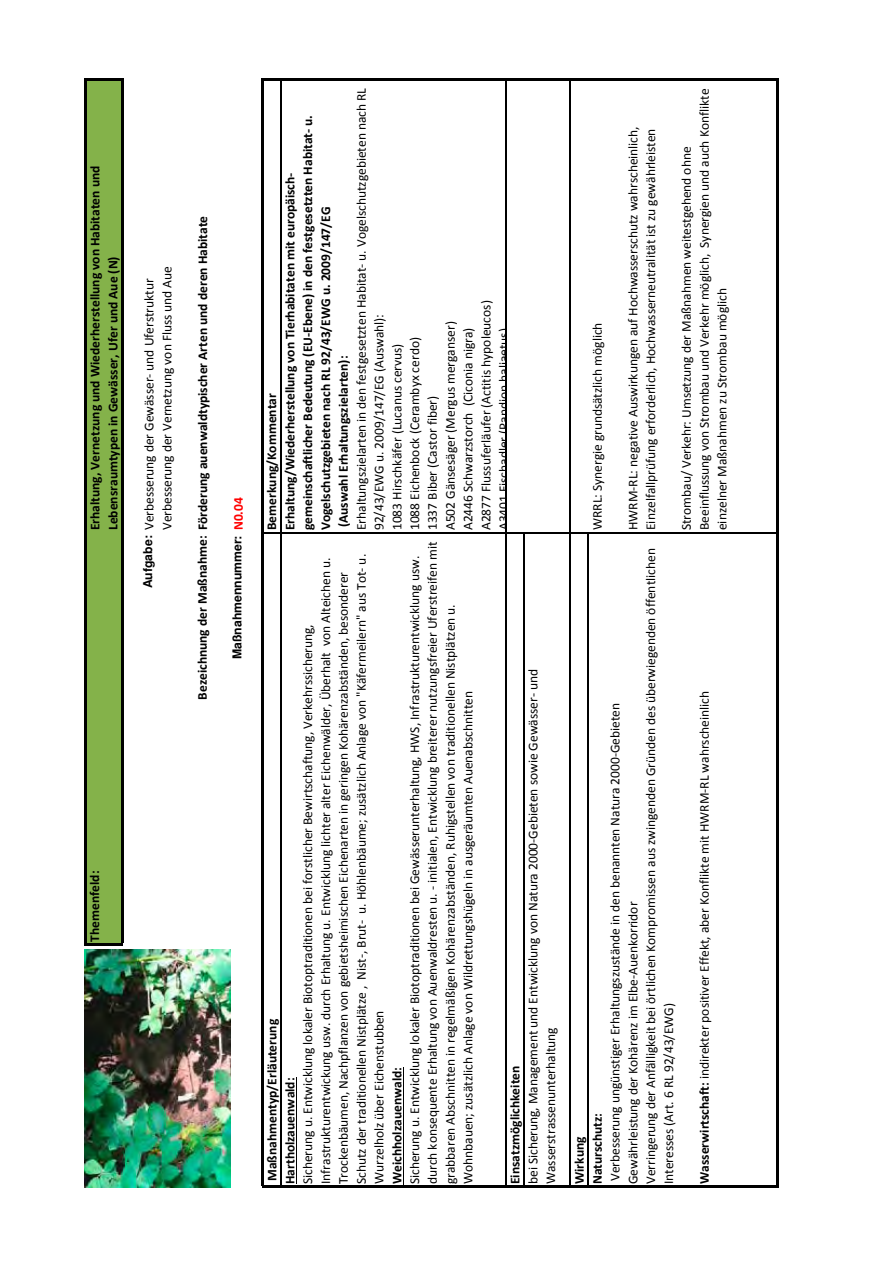
<style>
.page{position:relative;width:893px;height:1263px;background:#fff}
.page>*{position:absolute;margin:0;border:0;box-sizing:border-box;transform-origin:0 0}
.t1{font:13.5px/17.9px "Calibri";letter-spacing:-.005em;color:#000}
.t2{font:700 13.5px/17.9px "Calibri";color:#000}
.t3{font:700 12.3px "Helvetica";color:#000}
.s1{font-family:"Helvetica";font-weight:700;font-size:12.3px}
.s2{font-family:"Calibri";font-size:13.5px;color:#f00}
.s3{font-weight:700}
</style>
<div class="page">
<div style="left:86px;top:79px;width:36px;height:865px;background:#84b24a"></div>
<hr style="left:296px;top:1077px;width:1px;height:107px;background:#000">
<hr style="left:403px;top:1067px;width:1px;height:117px;background:#000">
<hr style="left:87px;top:78px;width:36px;height:3px;background:#000">
<hr style="left:84px;top:943px;width:39px;height:2px;background:#000">
<hr style="left:264px;top:78px;width:514px;height:3px;background:#000">
<hr style="left:262px;top:1185px;width:516px;height:3px;background:#000">
<hr style="left:264px;top:532px;width:512px;height:1px;background:#000">
<hr style="left:84px;top:78px;width:3px;height:865px;background:#000">
<hr style="left:121px;top:78px;width:2px;height:865px;background:#000">
<hr style="left:262px;top:78px;width:2px;height:1107px;background:#000">
<hr style="left:280px;top:81px;width:1px;height:1104px;background:#000">
<hr style="left:505px;top:81px;width:2px;height:1104px;background:#000">
<hr style="left:523px;top:532px;width:1px;height:653px;background:#000">
<hr style="left:570px;top:81px;width:1px;height:1104px;background:#000">
<hr style="left:587px;top:532px;width:2px;height:653px;background:#000">
<hr style="left:776px;top:78px;width:2px;height:1107px;background:#000">
<img style="left:85px;top:949px;width:146px;height:238px">
<p class="t2" style="left:86px;top:530px;width:366px;rotate:-90deg">Erhaltung, Vernetzung und Wiederherstellung von Habitaten und<br>Lebensraumtypen in Gewässer, Ufer und Aue (N)</p>
<p class="t1" style="left:140px;top:530px;width:266px;text-indent:-58px;rotate:-90deg"><span class="s1">Aufgabe:</span> Verbesserung der Gewässer- und Uferstruktur<br>Verbesserung der Vernetzung von Fluss und Aue</p>
<p class="t2" style="left:86px;top:942px;width:72px;rotate:-90deg">Themenfeld:</p>
<p class="t2" style="left:194px;top:700px;width:485px;rotate:-90deg">Bezeichnung der Maßnahme: Förderung auenwaldtypischer Arten und deren Habitate</p>
<p class="t3" style="left:232px;top:659px;width:164px;rotate:-90deg">Maßnahmennummer: <span class="s2">N0.04</span></p>
<p class="t1" style="left:352px;top:530px;width:444px;rotate:-90deg">Erhaltungszielarten in den festgesetzten Habitat- u. Vogelschutzgebieten nach RL 92/43/EWG u. 2009/147/EG (Auswahl):<br>1083 Hirschkäfer (Lucanus cervus)<br>1088 Eichenbock (Cerambyx cerdo)<br>1337 Biber (Castor fiber)<br>A502 Gänsesäger (Mergus merganser)<br>A2446 Schwarzstorch (Ciconia nigra)<br>A2877 Flussuferläufer (Actitis hypoleucos)<br>A3401 Fischadler (Pandion haliaetus)</p>
<p class="t2" style="left:281px;top:530px;width:417px;rotate:-90deg">Erhaltung/Wiederherstellung von Tierhabitaten mit europäisch&shy;gemeinschaftlicher Bedeutung (EU-Ebene) in den festgesetzten Habitat- u.<br>Vogelschutzgebieten nach RL 92/43/EWG u. 2009/147/EG<br>(Auswahl Erhaltungszielarten):</p>
<p class="t2" style="left:263px;top:530px;width:138px;rotate:-90deg">Bemerkung/Kommentar</p>
<p class="t2" style="left:263px;top:1184px;width:167px;rotate:-90deg">Maßnahmentyp/Erläuterung<br>Hartholzauenwald:</p>
<p class="t1" style="left:299px;top:1184px;width:631px;rotate:-90deg">Sicherung u. Entwicklung lokaler Biotoptraditionen bei forstlicher Bewirtschaftung, Verkehrssicherung, Infrastrukturentwickung usw. durch Erhaltung u. Entwicklung lichter alter Eichenwälder, Überhalt von Alteichen u.<br>Trockenbäumen, Nachpflanzen von gebietsheimischen Eichenarten in geringen Kohärenzabständen, besonderer Schutz der traditionellen Nistplätze , Nist-, Brut- u. Höhlenbäume; zusätzlich Anlage von "Käfermeilern" aus Tot- u.<br>Wurzelholz über Eichenstubben</p>
<p class="t2" style="left:388px;top:1184px;width:118px;rotate:-90deg">Weichholzauenwald:</p>
<p class="t1" style="left:406px;top:1184px;width:644px;rotate:-90deg">Sicherung u. Entwicklung lokaler Biotoptraditionen bei Gewässerunterhaltung, HWS, Infrastrukturentwicklung usw. durch konsequente Erhaltung von Auenwaldresten u. - initialen, Entwicklung breiterer nutzungsfreier Uferstreifen mit grabbaren Abschnitten in regelmäßigen Kohärenzabständen, Ruhigstellen von traditionellen Nistplätzen u.<br>Wohnbauen; zusätzlich Anlage von Wildrettungshügeln in ausgeräumten Auenabschnitten</p>
<p class="t1" style="left:524px;top:1184px;width:516px;rotate:-90deg">bei Sicherung, Management und Entwicklung von Natura 2000-Gebieten sowie Gewässer- und<br>Wasserstrassenunterhaltung</p>
<p class="t2" style="left:506px;top:1184px;width:120px;rotate:-90deg">Einsatzmöglichkeiten</p>
<p class="t1" style="left:588px;top:530px;width:209px;rotate:-90deg">WRRL: Synergie grundsätzlich möglich</p>
<p class="t1" style="left:624px;top:530px;width:405px;rotate:-90deg">HWRM-RL: negative Auswirkungen auf Hochwasserschutz wahrscheinlich,<br>Einzelfallprüfung erforderlich, Hochwasserneutralität ist zu gewährleisten</p>
<p class="t1" style="left:677px;top:530px;width:443px;rotate:-90deg">Strombau/ Verkehr: Umsetzung der Maßnahmen weitestgehend ohne<br>Beeinflussung von Strombau und Verkehr möglich, Synergien und auch Konflikte einzelner Maßnahmen zu Strombau möglich</p>
<p class="t2" style="left:570px;top:1184px;width:73px;rotate:-90deg">Wirkung<br>Naturschutz:</p>
<p class="t1" style="left:606px;top:1184px;width:637px;rotate:-90deg">Verbesserung ungünstiger Erhaltungszustände in den benannten Natura 2000-Gebieten<br>Gewährleistung der Kohärenz im Elbe-Auenkorridor<br>Verringerung der Anfälligkeit bei örtlichen Kompromissen aus zwingenden Gründen des überwiegenden öffentlichen Interesses (Art. 6 RL 92/43/EWG)</p>
<p class="t1" style="left:695px;top:1184px;width:495px;rotate:-90deg"><span class="s3">Wasserwirtschaft:</span> indirekter positiver Effekt, aber Konflikte mit HWRM-RL wahrscheinlich</p>
</div>
